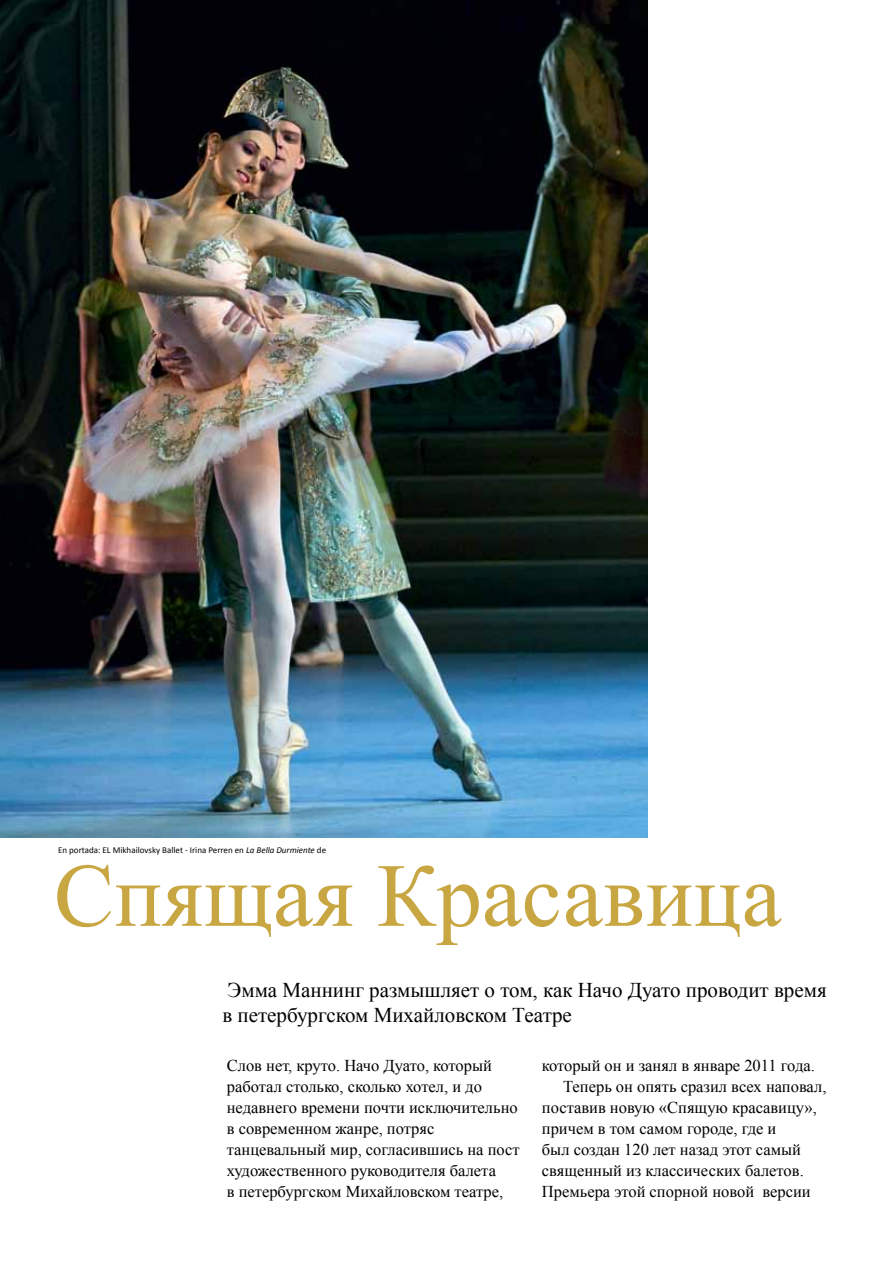
<style>
.page{position:relative;width:893px;height:1263px;background:#fff}
.page>*{position:absolute;margin:0;border:0;box-sizing:border-box;transform-origin:0 0}
.t1{font:90px "Times New Roman";color:#c8a641}
.t2{font:21px/25.2px "Times New Roman";color:#000}
.t3{font:16.5px/21px "Times New Roman";color:#000}
.t4{font:9px "Calibri";color:#000}
.s1{font-style:italic}
</style>
<div class="page">
<img style="left:0;top:0;width:648px;height:838px">
<p class="t4" style="left:58px;top:844px;width:270px">En portada: EL Mikhailovsky Ballet - Irina Perren en <span class="s1">La Bella Durmiente</span> de</p>
<h1 class="t1" style="left:54px;top:835px;width:729px">Спящая Красавица</h1>
<p class="t2" style="left:222px;top:977px;width:606px">Эмма Маннинг размышляет о том, как Начо Дуато проводит время в петербургском Михайловском Театре</p>
<p class="t3" style="left:227px;top:1055px;width:294px">Слов нет, круто. Начо Дуато, который работал столько, сколько хотел, и до недавнего времени почти исключительно в современном жанре, потряс танцевальный мир, согласившись на пост художественного руководителя балета<br>в петербургском Михайловском театре,</p>
<p class="t3" style="left:542px;top:1055px;width:274px">который он и занял в январе 2011 года.</p>
<p class="t3" style="left:563px;top:1076px;width:265px">Теперь он опять сразил всех наповал,</p>
<p class="t3" style="left:542px;top:1097px;width:277px">поставив новую «Спящую красавицу»,</p>
<p class="t3" style="left:542px;top:1118px;width:236px">причем в том самом городе, где и</p>
<p class="t3" style="left:542px;top:1139px;width:261px">был создан 120 лет назад этот самый</p>
<p class="t3" style="left:542px;top:1160px;width:263px">священный из классических балетов.</p>
<p class="t3" style="left:542px;top:1181px;width:270px">Премьера этой спорной новой версии</p>
</div>
